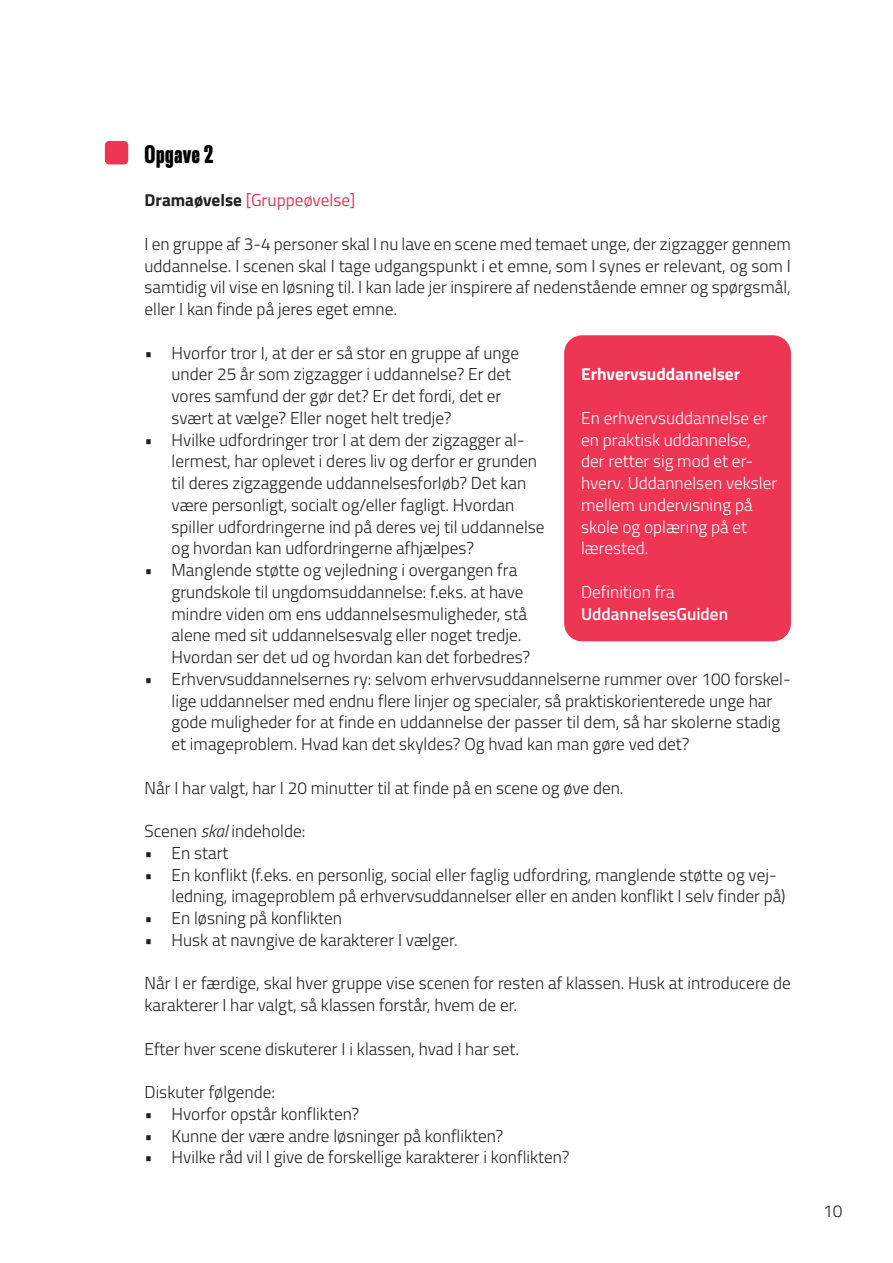
<style>
.page{position:relative;width:893px;height:1263px;background:#fff}
.page>*{position:absolute;margin:0;border:0;box-sizing:border-box;transform-origin:0 0}
.opgave{font:900 condensed 27px "Resolve";letter-spacing:.025em;color:#000}
.tekst_11_5_14_5{font:300 17.25px/21.8px "Titillium";color:#231f20}
.tekst_11_5_14_5-2{font:300 17.25px/21.8px "Titillium";color:#fff}
.opgave-2{font:17.25px "Titillium";color:#ee3553}
.opgave-3{font:700 17.25px "Titillium";color:#fff}
.tekst_11_5_14_5-3{font:600 17.25px "Titillium";color:#fff}
.s1{font-weight:700;color:#231f20}
.s2{font-style:italic}
</style>
<div class="page">
<div style="left:564px;top:335px;width:227px;height:306px;background:#ee3553;border-radius:18px"></div>
<div style="left:105px;top:141px;width:23px;height:23px;background:#ee3553;border-radius:4px"></div>
<p class="opgave" style="left:145px;top:139px;width:70px">Opgave 2</p>
<p class="opgave-2" style="left:145px;top:188px;width:212px"><span class="s1">Dramaøvelse</span> [Gruppeøvelse]</p>
<p class="tekst_11_5_14_5" style="left:145px;top:232px;width:648px;text-align:justify">I en gruppe af 3-4 personer skal I nu lave en scene med temaet unge, der zigzagger gennem uddannelse. I scenen skal I tage udgangspunkt i et emne, som I synes er relevant, og som I samtidig vil vise en løsning til. I kan lade jer inspirere af nedenstående emner og spørgsmål, eller I kan finde på jeres eget emne.</p>
<p class="tekst_11_5_14_5" style="left:172px;top:341px;width:349px;text-indent:-27px">• Hvorfor tror I, at der er så stor en gruppe af unge under 25 år som zigzagger i uddannelse? Er det vores samfund der gør det? Er det fordi, det er svært at vælge? Eller noget helt tredje?</p>
<p class="tekst_11_5_14_5" style="left:172px;top:428px;width:374px;text-indent:-27px">• Hvilke udfordringer tror I at dem der zigzagger al&shy;lermest, har oplevet i deres liv og derfor er grunden til deres zigzaggende uddannelsesforløb? Det kan være personligt, socialt og/eller fagligt. Hvordan spiller udfordringerne ind på deres vej til uddannelse og hvordan kan udfordringerne afhjælpes?</p>
<p class="tekst_11_5_14_5" style="left:172px;top:558px;width:360px;text-indent:-27px">• Manglende støtte og vejledning i overgangen fra grundskole til ungdomsuddannelse: f.eks. at have mindre viden om ens uddannelsesmuligheder, stå alene med sit uddannelsesvalg eller noget tredje.<br>Hvordan ser det ud og hvordan kan det forbedres?</p>
<p class="tekst_11_5_14_5" style="left:172px;top:667px;width:621px;text-indent:-27px">• Erhvervsuddannelsernes ry: selvom erhvervsuddannelserne rummer over 100 forskel&shy;lige uddannelser med endnu flere linjer og specialer, så praktiskorienterede unge har gode muligheder for at finde en uddannelse der passer til dem, så har skolerne stadig et imageproblem. Hvad kan det skyldes? Og hvad kan man gøre ved det?</p>
<p class="tekst_11_5_14_5" style="left:145px;top:776px;width:480px">Når I har valgt, har I 20 minutter til at finde på en scene og øve den.</p>
<p class="tekst_11_5_14_5" style="left:145px;top:819px;width:162px">Scenen <span class="s2">skal</span> indeholde:</p>
<p class="tekst_11_5_14_5" style="left:145px;top:841px;width:85px">• En start</p>
<p class="tekst_11_5_14_5" style="left:172px;top:863px;width:616px;text-indent:-27px">• En konflikt (f.eks. en personlig, social eller faglig udfordring, manglende støtte og vej&shy;ledning, imageproblem på erhvervsuddannelser eller en anden konflikt I selv finder på)</p>
<p class="tekst_11_5_14_5" style="left:145px;top:906px;width:199px">• En løsning på konflikten</p>
<p class="tekst_11_5_14_5" style="left:145px;top:928px;width:315px">• Husk at navngive de karakterer I vælger.</p>
<p class="tekst_11_5_14_5" style="left:145px;top:972px;width:648px">Når I er færdige, skal hver gruppe vise scenen for resten af klassen. Husk at introducere de karakterer I har valgt, så klassen forstår, hvem de er.</p>
<p class="tekst_11_5_14_5" style="left:145px;top:1037px;width:376px">Efter hver scene diskuterer I i klassen, hvad I har set.</p>
<p class="tekst_11_5_14_5" style="left:145px;top:1080px;width:132px">Diskuter følgende:</p>
<p class="tekst_11_5_14_5" style="left:145px;top:1102px;width:216px">• Hvorfor opstår konflikten?</p>
<p class="tekst_11_5_14_5" style="left:145px;top:1124px;width:360px">• Kunne der være andre løsninger på konflikten?</p>
<p class="tekst_11_5_14_5" style="left:145px;top:1146px;width:426px">• Hvilke råd vil I give de forskellige karakterer i konflikten?</p>
<p class="opgave-3" style="left:581px;top:361px;width:160px">Erhvervsuddannelser</p>
<p class="tekst_11_5_14_5-2" style="left:581px;top:406px;width:198px">En erhvervsuddannelse er en praktisk uddannelse, der retter sig mod et er&shy;hverv. Uddannelsen veksler mellem undervisning på skole og oplæring på et lærested.</p>
<p class="tekst_11_5_14_5-2" style="left:581px;top:580px;width:95px">Definition fra</p>
<p class="tekst_11_5_14_5-3" style="left:581px;top:601px;width:148px">UddannelsesGuiden</p>
<p class="tekst_11_5_14_5" style="left:823px;top:1199px;width:21px">10</p>
</div>
